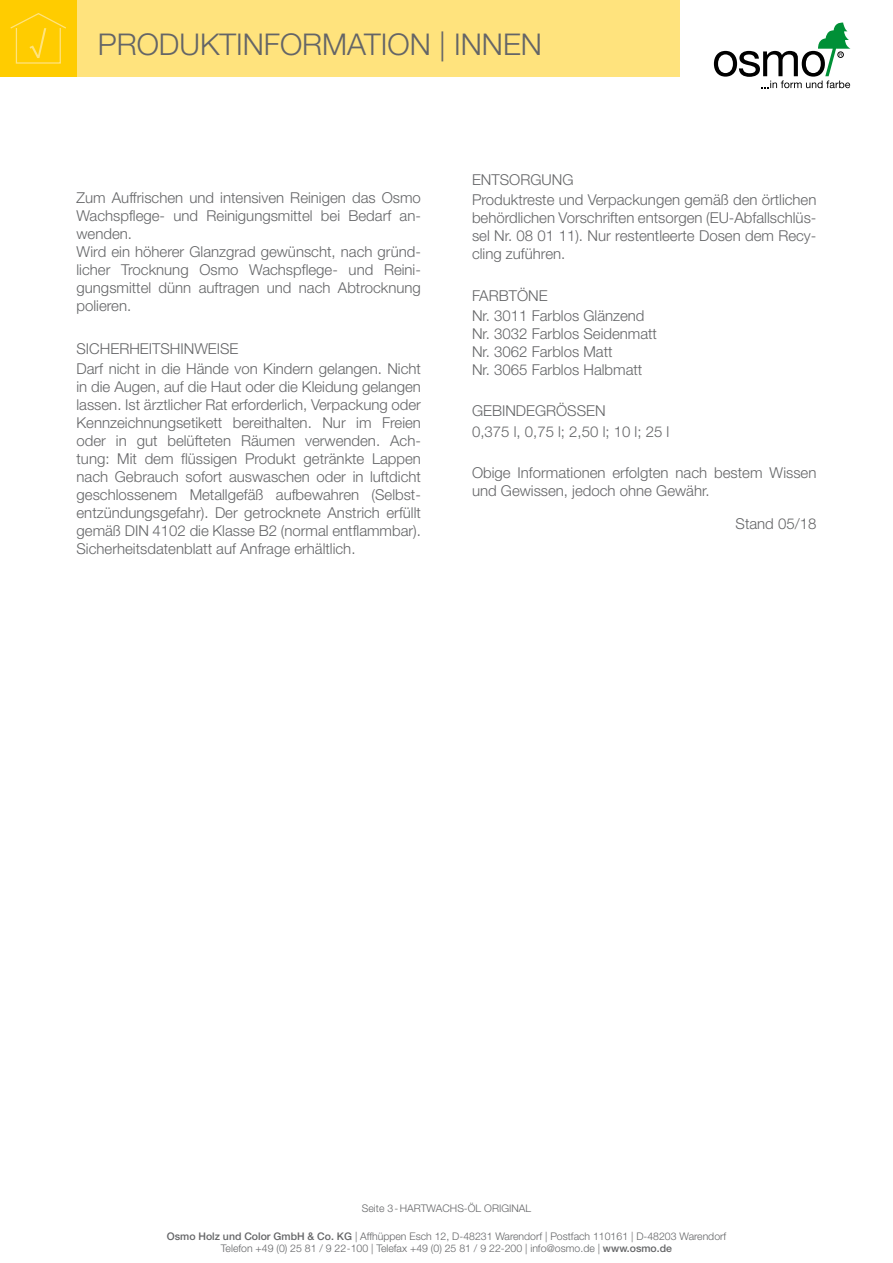
<style>
.page{position:relative;width:893px;height:1263px;background:#fff}
.page>*{position:absolute;margin:0;border:0;box-sizing:border-box;transform-origin:0 0}
.t1{font:300 30px "Helvetica Neue";color:#646567}
.t2{font:300 15px/18px "Helvetica Neue";color:#646567}
.t3{font:300 10.5px/12.6px "Helvetica Neue";color:#646567;text-align:center}
.s1{font-weight:500}
</style>
<div class="page">
<svg style="left:714px;top:23px;width:136px;height:65px"></svg>
<div style="left:77px;top:0;width:603px;height:77px;background:#ffe37d"></div>
<div style="left:0;top:0;width:77px;height:77px;background:#fc0"></div>
<svg style="left:10px;top:13px;width:56px;height:51px"></svg>
<h1 class="t1" style="left:98px;top:29px;width:446px">PRODUKTINFORMATION | INNEN</h1>
<p class="t2" style="left:77px;top:189px;width:346px">Zum Auffrischen und intensiven Reinigen das Osmo Wachspflege- und Reinigungsmittel bei Bedarf an&shy;wenden.<br>Wird ein höherer Glanzgrad gewünscht, nach gründ&shy;licher Trocknung Osmo Wachspflege- und Reini&shy;gungsmittel dünn auftragen und nach Abtrocknung polieren.</p>
<p class="t2" style="left:77px;top:339px;width:346px;line-height:20.1px">SICHERHEITSHINWEISE<br>Darf nicht in die Hände von Kindern gelangen. Nicht</p>
<p class="t2" style="left:77px;top:378px;width:346px;text-align:justify">in die Augen, auf die Haut oder die Kleidung gelangen lassen. Ist ärztlicher Rat erforderlich, Verpackung oder Kennzeichnungsetikett bereithalten. Nur im Freien oder in gut belüfteten Räumen verwenden. Ach&shy;tung: Mit dem flüssigen Produkt getränkte Lappen nach Gebrauch sofort auswaschen oder in luftdicht geschlossenem Metallgefäß aufbewahren (Selbst&shy;entzündungsgefahr). Der getrocknete Anstrich erfüllt gemäß DIN 4102 die Klasse B2 (normal entflammbar).<br>Sicherheitsdatenblatt auf Anfrage erhältlich.</p>
<p class="t2" style="left:472px;top:170px;width:346px;line-height:20.1px">ENTSORGUNG<br>Produktreste und Verpackungen gemäß den örtlichen</p>
<p class="t2" style="left:472px;top:209px;width:346px;text-align:justify">behördlichen Vorschriften entsorgen (EU-Abfallschlüs&shy;sel Nr. 08 01 11). Nur restentleerte Dosen dem Recy&shy;cling zuführen.</p>
<p class="t2" style="left:472px;top:286px;width:174px;line-height:20.1px">FARBTÖNE<br>Nr. 3011 Farblos Glänzend</p>
<p class="t2" style="left:472px;top:325px;width:187px">Nr. 3032 Farblos Seidenmatt<br>Nr. 3062 Farblos Matt<br>Nr. 3065 Farblos Halbmatt</p>
<p class="t2" style="left:472px;top:401px;width:199px;line-height:20.1px">GEBINDEGRÖSSEN<br>0,375 l, 0,75 l; 2,50 l; 10 l; 25 l</p>
<p class="t2" style="left:472px;top:464px;width:346px">Obige Informationen erfolgten nach bestem Wissen und Gewissen, jedoch ohne Gewähr.</p>
<p class="t2" style="left:736px;top:515px;width:82px">Stand 05/18</p>
<p class="t3" style="left:362px;top:1202px;width:171px">Seite 3 - HARTWACHS-ÖL ORIGINAL</p>
<p class="t3" style="left:167px;top:1230px;width:561px"><span class="s1">Osmo Holz und Color GmbH &amp; Co. KG</span> | Affhüppen Esch 12, D-48231 Warendorf | Postfach 110161 | D-48203 Warendorf<br>Telefon +49 (0) 25 81 / 9 22-100 | Telefax +49 (0) 25 81 / 9 22-200 | info@osmo.de | <span class="s1">www.osmo.de</span></p>
</div>
